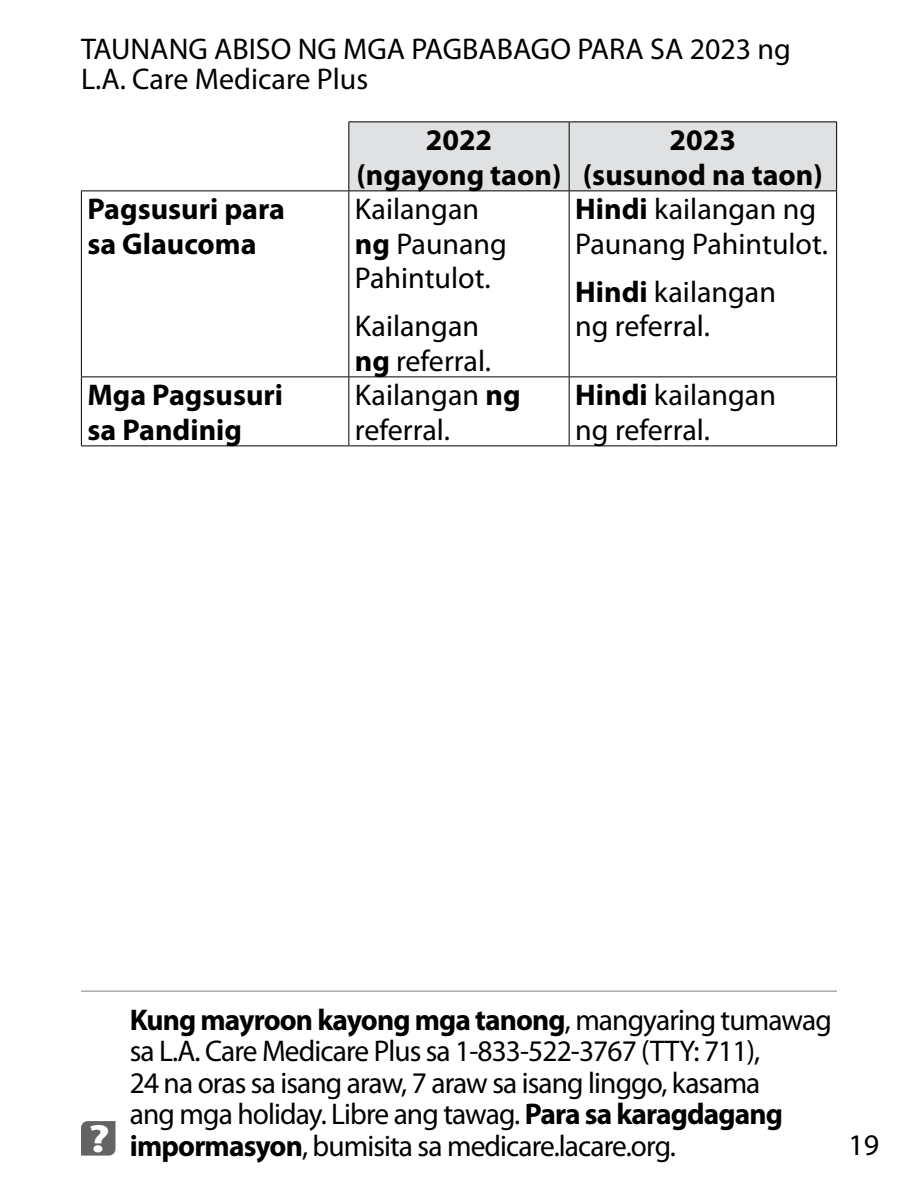
<style>
.page{position:relative;width:918px;height:1188px;background:#fff}
.page>*{position:absolute;margin:0;border:0;box-sizing:border-box;transform-origin:0 0}
.t1{font:700 39.45px "Myriad Pro";color:#fff;scale:1.25 1}
.t2{font:30px/31.5px "Myriad Pro";letter-spacing:-.03em;color:#000}
.t3{font:30px/34.5px "Myriad Pro";color:#000}
.t4{font:700 30px/34.5px "Myriad Pro";color:#000;text-align:center}
.s1{font-weight:700}
</style>
<div class="page">
<svg style="left:81px;top:1121px;width:35px;height:35px"></svg>
<hr style="left:81px;top:991px;width:756px;height:1px;background:#808080">
<svg style="left:82px;top:191px;width:754px;height:255px"></svg>
<div style="left:349px;top:123px;width:487px;height:67px;background:#e0e1e2"></div>
<hr style="left:81px;top:191px;width:1px;height:185px;background:#000">
<hr style="left:348px;top:191px;width:1px;height:185px;background:#000">
<hr style="left:569px;top:191px;width:1px;height:185px;background:#000">
<hr style="left:836px;top:191px;width:1px;height:185px;background:#000">
<hr style="left:81px;top:376px;width:268px;height:1px;background:#000">
<hr style="left:81px;top:377px;width:1px;height:69px;background:#000">
<hr style="left:349px;top:376px;width:220px;height:1px;background:#000">
<hr style="left:348px;top:377px;width:1px;height:69px;background:#000">
<hr style="left:569px;top:376px;width:268px;height:1px;background:#000">
<hr style="left:569px;top:377px;width:1px;height:69px;background:#000">
<hr style="left:836px;top:377px;width:1px;height:69px;background:#000">
<hr style="left:81px;top:446px;width:268px;height:1px;background:#000">
<hr style="left:349px;top:446px;width:220px;height:1px;background:#000">
<hr style="left:569px;top:446px;width:268px;height:1px;background:#000">
<hr style="left:348px;top:122px;width:221px;height:1px;background:#000">
<hr style="left:348px;top:122px;width:1px;height:68px;background:#000">
<hr style="left:569px;top:122px;width:268px;height:1px;background:#000">
<hr style="left:569px;top:122px;width:1px;height:68px;background:#000">
<hr style="left:836px;top:122px;width:1px;height:68px;background:#000">
<hr style="left:81px;top:190px;width:268px;height:1px;background:#000">
<hr style="left:349px;top:190px;width:220px;height:1px;background:#000">
<hr style="left:569px;top:190px;width:268px;height:1px;background:#000">
<p class="t3" style="left:81px;top:33px;width:712px;line-height:30px">TAUNANG ABISO NG MGA PAGBABAGO PARA SA 2023 ng<br>L.A. Care Medicare Plus</p>
<p class="t4" style="left:357px;top:122px;width:206px">2022<br>(ngayong taon)</p>
<p class="t4" style="left:583px;top:122px;width:241px">2023<br>(susunod na taon)</p>
<p class="t4" style="left:87px;top:191px;width:199px;text-align:left">Pagsusuri para sa Glaucoma</p>
<p class="t3" style="left:355px;top:192px;width:154px">Kailangan <span class="s1">ng</span> Paunang<br>Pahintulot.</p>
<p class="t3" style="left:355px;top:309px;width:138px">Kailangan <span class="s1">ng</span> referral.</p>
<p class="t3" style="left:575px;top:192px;width:254px"><span class="s1">Hindi</span> kailangan ng<br>Paunang Pahintulot.</p>
<p class="t3" style="left:575px;top:274px;width:202px"><span class="s1">Hindi</span> kailangan ng referral.</p>
<p class="t4" style="left:87px;top:377px;width:197px;text-align:left">Mga Pagsusuri sa Pandinig</p>
<p class="t3" style="left:355px;top:378px;width:167px">Kailangan <span class="s1">ng </span>referral.</p>
<p class="t3" style="left:575px;top:378px;width:202px"><span class="s1">Hindi</span> kailangan ng referral.</p>
<p class="t2" style="left:130px;top:1003px;width:703px"><span class="s1">Kung mayroon kayong mga tanong</span>, mangyaring tumawag sa L.A. Care Medicare Plus sa 1-833-522-3767 (TTY: 711),<br>24 na oras sa isang araw, 7 araw sa isang linggo, kasama<br>ang mga holiday. Libre ang tawag. <span class="s1">Para sa karagdagang impormasyon</span>, bumisita sa medicare.lacare.org.</p>
<h1 class="t1" style="left:88px;top:1113px;width:19px">?</h1>
<p class="t3" style="left:848px;top:1127px;width:32px">19</p>
</div>
